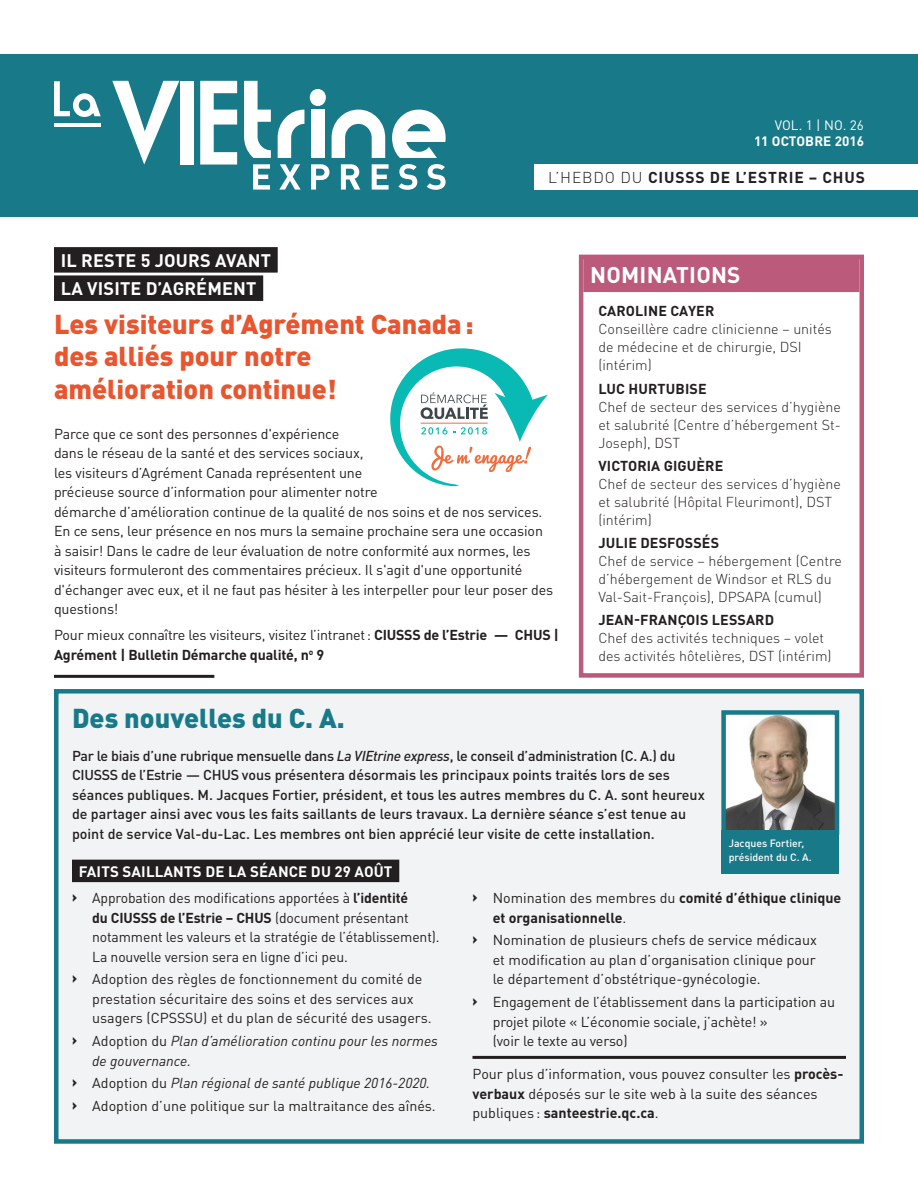
<style>
.page{position:relative;width:918px;height:1188px;background:#fff}
.page>*{position:absolute;margin:0;border:0;box-sizing:border-box;transform-origin:0 0}
.t1{font:900 27px/32.4px "DIN Pro";color:#e8552f}
.t2{font:900 27px "DIN Pro";color:#187a89}
.t3{font:700 22.5px "DIN Pro";letter-spacing:.01em;color:#fff}
.t4{font:700 18px "DIN Pro";letter-spacing:.01em;color:#fff}
.t5{font:700 15.6px "DIN Pro";letter-spacing:.055em;color:#231f20}
.t6{font:700 15px "DIN Pro";letter-spacing:.01em;color:#fff}
.t7{font:14.25px/19.5px "DIN Pro";letter-spacing:-.01em;color:#231f20}
.t8{font:500 14.25px/19.5px "DIN Pro";color:#231f20}
.t9{font:300 14.25px/18px "DIN Pro";color:#231f20}
.t10{font:700 14.25px/19.5px "DIN Pro";color:#231f20}
.t11{font:italic 14.25px/19.5px "DIN";color:#231f20}
.t12{font:700 13.5px "DIN Pro";color:#fff}
.t13{font:13.5px "DIN Pro";letter-spacing:.005em;color:#fff}
.t14{font:500 10.5px/13.5px "DIN Pro";color:#fff}
.s1{font-weight:300}
.s2{font-weight:400}
.s3{font-family:"DIN";font-style:italic}
.s4{font-weight:900}
.s5{font-weight:700}
.s6{font-family:"DIN Pro";font-weight:900;font-style:normal}
.s7{font-family:"DIN Pro";font-style:normal}
</style>
<div class="page">
<div style="left:0;top:54px;width:918px;height:162px;background:#187a89"></div>
<div style="left:535px;top:164px;width:383px;height:26px;background:#fff"></div>
<svg style="left:54px;top:81px;width:47px;height:36px"></svg>
<hr style="left:54px;top:123px;width:47px;height:4px;background:#fff">
<svg style="left:310px;top:89px;width:16px;height:17px"></svg>
<svg style="left:332px;top:110px;width:53px;height:48px"></svg>
<svg style="left:392px;top:110px;width:54px;height:48px"></svg>
<div style="left:311px;top:110px;width:14px;height:48px;background:#fff"></div>
<svg style="left:200px;top:81px;width:37px;height:84px"></svg>
<div style="left:180px;top:81px;width:13px;height:84px;background:#fff"></div>
<svg style="left:278px;top:110px;width:26px;height:48px"></svg>
<svg style="left:244px;top:81px;width:27px;height:77px"></svg>
<svg style="left:112px;top:81px;width:67px;height:84px"></svg>
<svg style="left:253px;top:164px;width:17px;height:26px"></svg>
<svg style="left:279px;top:164px;width:22px;height:26px"></svg>
<svg style="left:311px;top:164px;width:18px;height:26px"></svg>
<svg style="left:341px;top:164px;width:19px;height:26px"></svg>
<svg style="left:372px;top:164px;width:17px;height:26px"></svg>
<svg style="left:398px;top:164px;width:19px;height:26px"></svg>
<svg style="left:427px;top:164px;width:19px;height:26px"></svg>
<div style="left:54px;top:247px;width:224px;height:26px;background:#231f20"></div>
<div style="left:54px;top:275px;width:209px;height:26px;background:#231f20"></div>
<hr style="left:54px;top:675px;width:160px;height:3px;background:#231f20">
<div style="left:583px;top:256px;width:277px;height:36px;background:#bc5a7b"></div>
<div style="left:579px;top:255px;width:285px;height:423px;border:4px solid #bc5a7b"></div>
<div style="left:56px;top:691px;width:806px;height:450px;background:#f2f3f4"></div>
<div style="left:72px;top:860px;width:327px;height:22px;background:#231f20"></div>
<hr style="left:473px;top:1056px;width:373px;height:3px;background:#231f20">
<div style="left:54px;top:689px;width:810px;height:455px;border:4px solid #187a89"></div>
<svg style="left:390px;top:348px;width:158px;height:138px"></svg>
<img style="left:726px;top:715px;width:108px;height:115px">
<div style="left:721px;top:710px;width:118px;height:125px;border:4px solid #187a89"></div>
<div style="left:721px;top:830px;width:118px;height:43px;background:#187a89"></div>
<p class="t13" style="left:775px;top:116px;width:91px">VOL. 1 | NO. 26</p>
<p class="t12" style="left:754px;top:132px;width:111px">11 OCTOBRE 2016</p>
<p class="t5" style="left:548px;top:167px;width:318px"><span class="s1">L’HEBDO DU</span> CIUSSS DE L’ESTRIE – CHUS</p>
<p class="t4" style="left:61px;top:248px;width:212px">IL RESTE 5 JOURS AVANT</p>
<p class="t4" style="left:61px;top:276px;width:197px">LA VISITE D’AGRÉMENT</p>
<p class="t1" style="left:54px;top:307px;width:421px">Les visiteurs d’Agrément Canada: des alliés pour notre amélioration continue!</p>
<p class="t7" style="left:54px;top:423px;width:501px">Parce que ce sont des personnes d'expérience<br>dans le réseau de la santé et des services sociaux,<br>les visiteurs d’Agrément Canada représentent une<br>précieuse source d’information pour alimenter notre<br>démarche d’amélioration continue de la qualité de nos soins et de nos services.<br>En ce sens, leur présence en nos murs la semaine prochaine sera une occasion à saisir! Dans le cadre de leur évaluation de notre conformité aux normes, les visiteurs formuleront des commentaires précieux. Il s'agit d'une opportunité d'échanger avec eux, et il ne faut pas hésiter à les interpeller pour leur poser des questions!</p>
<p class="t10" style="left:54px;top:625px;width:506px"><span class="s2">Pour mieux connaître les visiteurs, visitez l’intranet:</span> CIUSSS de l’Estrie – CHUS |<br>Agrément | Bulletin Démarche qualité, n<sup>o</sup> 9</p>
<p class="t3" style="left:590px;top:260px;width:152px">NOMINATIONS</p>
<p class="t10" style="left:598px;top:301px;width:117px">CAROLINE CAYER</p>
<p class="t9" style="left:598px;top:320px;width:235px">Conseillère cadre clinicienne – unités de médecine et de chirurgie, DSI (intérim)</p>
<p class="t10" style="left:598px;top:378px;width:110px">LUC HURTUBISE</p>
<p class="t9" style="left:598px;top:397px;width:244px;text-align:justify">Chef de secteur des services d’hygiène et salubrité (Centre d’hébergement St-Joseph), DST</p>
<p class="t10" style="left:598px;top:455px;width:126px">VICTORIA GIGUÈRE</p>
<p class="t9" style="left:598px;top:474px;width:244px">Chef de secteur des services d’hygiène et salubrité (Hôpital Fleurimont), DST (intérim)</p>
<p class="t10" style="left:598px;top:533px;width:122px">JULIE DESFOSSÉS</p>
<p class="t9" style="left:598px;top:551px;width:245px">Chef de service – hébergement (Centre d’hébergement de Windsor et RLS du<br>Val-Sait-François), DPSAPA (cumul)</p>
<p class="t10" style="left:598px;top:610px;width:177px">JEAN-FRANÇOIS LESSARD</p>
<p class="t9" style="left:598px;top:629px;width:235px">Chef des activités techniques – volet des activités hôtelières, DST (intérim)</p>
<p class="t2" style="left:72px;top:700px;width:274px">Des nouvelles du C. A.</p>
<p class="t8" style="left:72px;top:745px;width:634px">Par le biais d’une rubrique mensuelle dans <span class="s3">La VIEtrine express</span>, le conseil d’administration (C. A.) du CIUSSS de l’Estrie – CHUS vous présentera désormais les principaux points traités lors de ses séances publiques. M. Jacques Fortier, président, et tous les autres membres du C. A. sont heureux de partager ainsi avec vous les faits saillants de leurs travaux. La dernière séance s’est tenue au point de service Val-du-Lac. Les membres ont bien apprécié leur visite de cette installation.</p>
<p class="t6" style="left:79px;top:861px;width:315px">FAITS SAILLANTS DE LA SÉANCE DU 29 AOÛT</p>
<p class="t7" style="left:92px;top:888px;width:349px;text-indent:-20px"><span class="s4">›</span> Approbation des modifications apportées à <span class="s5">l’identité<br>du CIUSSS de l’Estrie – CHUS</span> (document présentant notamment les valeurs et la stratégie de l’établissement).<br>La nouvelle version sera en ligne d’ici peu.</p>
<p class="t7" style="left:92px;top:969px;width:341px;text-indent:-20px"><span class="s4">›</span> Adoption des règles de fonctionnement du comité de prestation sécuritaire des soins et des services aux usagers (CPSSSU) et du plan de sécurité des usagers.</p>
<p class="t11" style="left:92px;top:1031px;width:347px;text-indent:-20px"><span class="s6">›</span> <span class="s7">Adoption du</span> Plan d’amélioration continu pour les normes de gouvernance.</p>
<p class="t11" style="left:72px;top:1073px;width:360px"><span class="s6">›</span> <span class="s7">Adoption du</span> Plan régional de santé publique 2016-2020.</p>
<p class="t7" style="left:72px;top:1096px;width:365px"><span class="s4">›</span> Adoption d’une politique sur la maltraitance des aînés.</p>
<p class="t14" style="left:729px;top:836px;width:85px">Jacques Fortier, président du C. A.</p>
<p class="t10" style="left:493px;top:888px;width:350px;text-indent:-20px"><span class="s4">›</span> <span class="s2">Nomination des membres du</span> comité d’éthique clinique et organisationnelle<span class="s2">.</span></p>
<p class="t7" style="left:493px;top:930px;width:326px;text-align:justify;text-indent:-20px"><span class="s4">›</span> Nomination de plusieurs chefs de service médicaux et modification au plan d’organisation clinique pour le département d’obstétrique-gynécologie.</p>
<p class="t7" style="left:493px;top:992px;width:344px;text-indent:-20px"><span class="s4">›</span> Engagement de l’établissement dans la participation au projet pilote « L’économie sociale, j’achète! »<br>(voir le texte au verso)</p>
<p class="t7" style="left:473px;top:1064px;width:373px">Pour plus d’information, vous pouvez consulter les <span class="s5">procès&shy;verbaux</span> déposés sur le site web à la suite des séances publiques : <span class="s5">santeestrie.qc.ca</span>.</p>
</div>
